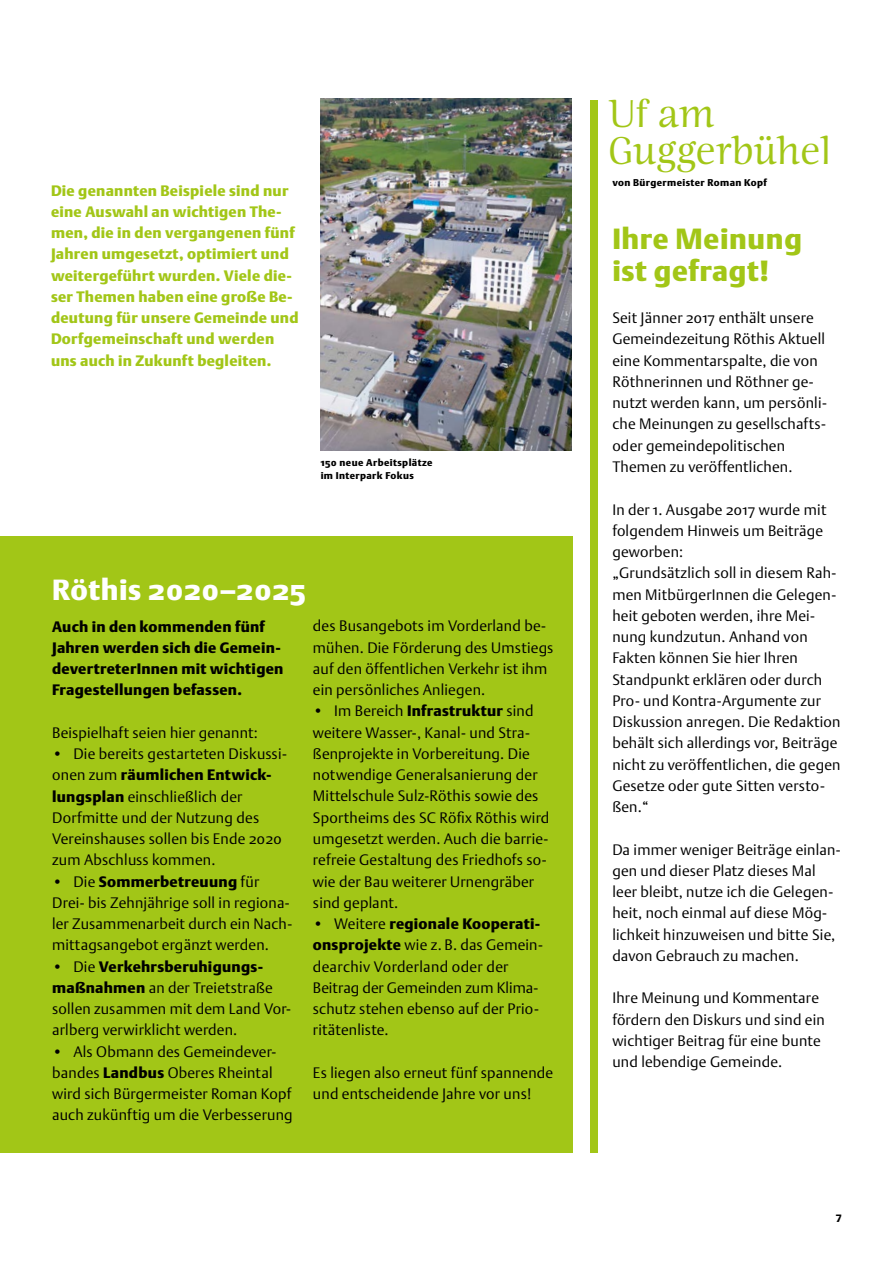
<style>
.page{position:relative;width:893px;height:1263px;background:#fff}
.page>*{position:absolute;margin:0;border:0;box-sizing:border-box;transform-origin:0 0}
.t1{font:40.05px/37px "Ninfa";letter-spacing:-.005em;color:#a2c617}
.t2{font:900 28.8px/32px "DTL Argo ST";letter-spacing:.02em;color:#a2c617}
.t3{font:900 28.8px "DTL Argo ST";letter-spacing:.02em;color:#fff}
.t4{font:300 15px/21.3px "DTL Argo ST";letter-spacing:.015em;color:#000}
.t5{font:900 15px/21.3px "DTL Argo ST";letter-spacing:.015em;color:#a2c617}
.t6{font:900 15px/21.3px "DTL Argo ST";letter-spacing:.015em;color:#000}
.t7{font:900 10.5px "DTL Argo ST";color:#000}
.t8{font:900 9.75px/12.8px "DTL Argo ST";letter-spacing:.04em;color:#000}
.s1{font-weight:900}
</style>
<div class="page">
<div style="left:0;top:536px;width:572px;height:616px;background:#a2c617"></div>
<div style="left:590px;top:100px;width:7px;height:1052px;background:#a2c617"></div>
<img style="left:321px;top:99px;width:250px;height:352px">
<p class="t5" style="left:51px;top:180px;width:249px">Die genannten Beispiele sind nur eine Auswahl an wichtigen The&shy;men, die in den vergangenen fünf<br>Jahren umgesetzt, optimiert und weitergeführt wurden. Viele die&shy;ser Themen haben eine große Be&shy;deutung für unsere Gemeinde und<br>Dorfgemeinschaft und werden uns auch in Zukunft begleiten.</p>
<p class="t8" style="left:321px;top:456px;width:113px">150 neue Arbeitsplätze im Interpark Fokus</p>
<h2 class="t3" style="left:52px;top:572px;width:255px">Röthis 2020–2025</h2>
<p class="t6" style="left:52px;top:615px;width:233px">Auch in den kommenden fünf<br>Jahren werden sich die Gemein&shy;devertreterInnen mit wichtigen<br>Fragestellungen befassen.</p>
<p class="t4" style="left:52px;top:722px;width:207px">Beispielhaft seien hier genannt:</p>
<p class="t4" style="left:52px;top:743px;width:236px">• Die bereits gestarteten Diskussi&shy;onen zum <span class="s1">räumlichen Entwick&shy;lungsplan</span> einschließlich der<br>Dorfmitte und der Nutzung des<br>Vereinshauses sollen bis Ende 2020 zum Abschluss kommen.</p>
<p class="t4" style="left:52px;top:870px;width:242px">• Die <span class="s1">Sommerbetreuung</span> für Drei- bis Zehnjährige soll in regiona&shy;ler Zusammenarbeit durch ein Nach&shy;mittagsangebot ergänzt werden.</p>
<p class="t4" style="left:52px;top:955px;width:241px">• Die <span class="s1">Verkehrsberuhigungs&shy;maßnahmen</span> an der Treietstraße sollen zusammen mit dem Land Vor&shy;arlberg verwirklicht werden.</p>
<p class="t4" style="left:52px;top:1040px;width:242px">• Als Obmann des Gemeindever&shy;bandes <span class="s1">Landbus</span> Oberes Rheintal wird sich Bürgermeister Roman Kopf auch zukünftig um die Verbesserung</p>
<p class="t4" style="left:313px;top:615px;width:242px">des Busangebots im Vorderland be&shy;mühen. Die Förderung des Umstiegs auf den öffentlichen Verkehr ist ihm ein persönliches Anliegen.</p>
<p class="t4" style="left:313px;top:700px;width:238px">• Im Bereich <span class="s1">Infrastruktur</span> sind weitere Wasser-, Kanal- und Stra&shy;ßenprojekte in Vorbereitung. Die notwendige Generalsanierung der<br>Mittelschule Sulz-Röthis sowie des<br>Sportheims des SC Röfix Röthis wird umgesetzt werden. Auch die barrie&shy;refreie Gestaltung des Friedhofs so&shy;wie der Bau weiterer Urnengräber sind geplant.</p>
<p class="t4" style="left:313px;top:913px;width:232px">• Weitere <span class="s1">regionale Kooperati&shy;onsprojekte</span> wie z. B. das Gemein&shy;dearchiv Vorderland oder der<br>Beitrag der Gemeinden zum Klima&shy;schutz stehen ebenso auf der Prio&shy;ritätenliste.</p>
<p class="t4" style="left:313px;top:1062px;width:242px">Es liegen also erneut fünf spannende und entscheidende Jahre vor uns!</p>
<h1 class="t1" style="left:608px;top:95px;width:224px">Uf am<br>Guggerbühel</h1>
<p class="t8" style="left:612px;top:176px;width:156px">von Bürgermeister Roman Kopf</p>
<h2 class="t2" style="left:612px;top:222px;width:191px">Ihre Meinung ist gefragt!</h2>
<p class="t4" style="left:612px;top:307px;width:216px">Seit Jänner 2017 enthält unsere<br>Gemeindezeitung Röthis Aktuell eine Kommentarspalte, die von<br>Röthnerinnen und Röthner ge&shy;nutzt werden kann, um persönli&shy;che Meinungen zu gesellschafts&shy;oder gemeindepolitischen<br>Themen zu veröffentlichen.</p>
<p class="t4" style="left:612px;top:498px;width:230px">In der 1. Ausgabe 2017 wurde mit folgendem Hinweis um Beiträge geworben:<br>„Grundsätzlich soll in diesem Rah&shy;men MitbürgerInnen die Gelegen&shy;heit geboten werden, ihre Mei&shy;nung kundzutun. Anhand von<br>Fakten können Sie hier Ihren<br>Standpunkt erklären oder durch<br>Pro- und Kontra-Argumente zur<br>Diskussion anregen. Die Redaktion behält sich allerdings vor, Beiträge nicht zu veröffentlichen, die gegen<br>Gesetze oder gute Sitten versto&shy;ßen.“</p>
<p class="t4" style="left:612px;top:838px;width:230px">Da immer weniger Beiträge einlan&shy;gen und dieser Platz dieses Mal leer bleibt, nutze ich die Gelegen&shy;heit, noch einmal auf diese Mög&shy;lichkeit hinzuweisen und bitte Sie, davon Gebrauch zu machen.</p>
<p class="t4" style="left:612px;top:987px;width:214px">Ihre Meinung und Kommentare fördern den Diskurs und sind ein wichtiger Beitrag für eine bunte und lebendige Gemeinde.</p>
<p class="t7" style="left:836px;top:1210px;width:7px">7</p>
</div>
